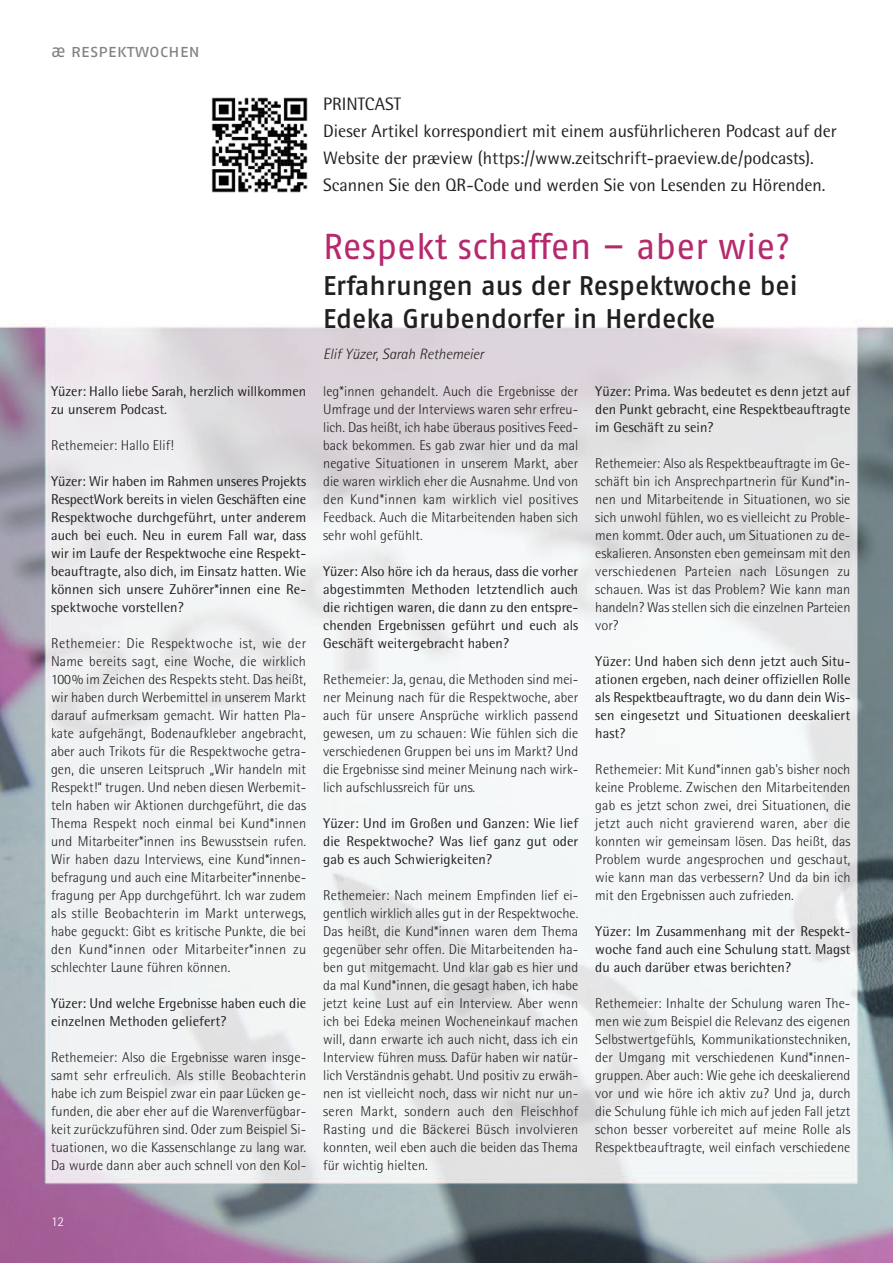
<style>
.page{position:relative;width:893px;height:1263px;background:#fff}
.page>*{position:absolute;margin:0;border:0;box-sizing:border-box;transform-origin:0 0}
.t1{font:36px "Fago No";letter-spacing:-.005em;color:#b6296d}
.t2{font:27px/32.4px "Fago No Med";color:#221f1f}
.t3{font:18px/27px "Rotis Semi Sans";color:#221f1f}
.t4{font:18px "Fago No Regular Caps";letter-spacing:-.005em;color:#808284}
.t5{font:italic 300 15px "Rotis Semi Sans";color:#221f1f}
.t6{font:300 14.25px/18px "Rotis Semi Sans";letter-spacing:.005em;color:#221f1f;text-align:justify}
.t7{font:14.25px/18px "Rotis Semi Sans";letter-spacing:.005em;color:#221f1f;text-align:justify}
.t8{font:300 13.5px "Rotis Semi Sans";color:#fff}
.s1{font-family:"Fago No"}
</style>
<div class="page">
<img style="left:0;top:97px;width:893px;height:1166px">
<div style="left:211px;top:98px;width:109px;height:106px;background:#fff"></div>
<img style="left:211px;top:98px;width:96px;height:95px">
<p class="t4" style="left:51px;top:40px;width:151px"><span class="s1">æ</span> respektwochen</p>
<p class="t7" style="left:51px;top:383px;width:257px">Yüzer: Hallo liebe Sarah, herzlich willkommen zu unserem Podcast.</p>
<p class="t6" style="left:51px;top:437px;width:124px">Rethemeier: Hallo Elif!</p>
<p class="t7" style="left:51px;top:473px;width:257px">Yüzer: Wir haben im Rahmen unseres Projekts RespectWork bereits in vielen Geschäften eine Respektwoche durchgeführt, unter anderem auch bei euch. Neu in eurem Fall war, dass wir im Laufe der Respektwoche eine Respekt&shy;beauftragte, also dich, im Einsatz hatten. Wie können sich unsere Zuhörer*innen eine Re&shy;spektwoche vorstellen?</p>
<p class="t6" style="left:51px;top:635px;width:257px">Rethemeier: Die Respektwoche ist, wie der Name bereits sagt, eine Woche, die wirklich 100% im Zeichen des Respekts steht. Das heißt, wir haben durch Werbemittel in unserem Markt darauf aufmerksam gemacht. Wir hatten Pla&shy;kate aufgehängt, Bodenaufkleber angebracht, aber auch Trikots für die Respektwoche getra&shy;gen, die unseren Leitspruch „Wir handeln mit Respekt!“ trugen. Und neben diesen Werbemit&shy;teln haben wir Aktionen durchgeführt, die das Thema Respekt noch einmal bei Kund*innen und Mitarbeiter*innen ins Bewusstsein rufen.<br>Wir haben dazu Interviews, eine Kund*innen&shy;befragung und auch eine Mitarbeiter*innenbe&shy;fragung per App durchgeführt. Ich war zudem als stille Beobachterin im Markt unterwegs, habe geguckt: Gibt es kritische Punkte, die bei den Kund*innen oder Mitarbeiter*innen zu schlechter Laune führen können.</p>
<p class="t7" style="left:51px;top:995px;width:257px">Yüzer: Und welche Ergebnisse haben euch die einzelnen Methoden geliefert?</p>
<p class="t6" style="left:51px;top:1049px;width:257px">Rethemeier: Also die Ergebnisse waren insge&shy;samt sehr erfreulich. Als stille Beobachterin habe ich zum Beispiel zwar ein paar Lücken ge&shy;funden, die aber eher auf die Warenverfügbar&shy;keit zurückzuführen sind. Oder zum Beispiel Si&shy;tuationen, wo die Kassenschlange zu lang war.<br>Da wurde dann aber auch schnell von den Kol-</p>
<p class="t3" style="left:323px;top:92px;width:515px">PRINTCAST<br>Dieser Artikel korrespondiert mit einem ausführlicheren Podcast auf der Website der præview (https://www.zeitschrift-praeview.de/podcasts).<br>Scannen Sie den QR-Code und werden Sie von Lesenden zu Hörenden.</p>
<h1 class="t1" style="left:323px;top:233px;width:469px">Respekt schaffen – aber wie?</h1>
<h2 class="t2" style="left:323px;top:272px;width:476px">Erfahrungen aus der Respektwoche bei<br>Edeka Grubendorfer in Herdecke</h2>
<p class="t5" style="left:323px;top:349px;width:162px">Elif Yüzer, Sarah Rethemeier</p>
<p class="t6" style="left:323px;top:383px;width:257px">leg*innen gehandelt. Auch die Ergebnisse der Umfrage und der Interviews waren sehr erfreu&shy;lich. Das heißt, ich habe überaus positives Feed&shy;back bekommen. Es gab zwar hier und da mal negative Situationen in unserem Markt, aber die waren wirklich eher die Ausnahme. Und von den Kund*innen kam wirklich viel positives Feedback. Auch die Mitarbeitenden haben sich sehr wohl gefühlt.</p>
<p class="t7" style="left:323px;top:563px;width:257px">Yüzer: Also höre ich da heraus, dass die vorher abgestimmten Methoden letztendlich auch die richtigen waren, die dann zu den entspre - chenden Ergebnissen geführt und euch als Geschäft weitergebracht haben?</p>
<p class="t6" style="left:323px;top:671px;width:257px">Rethemeier: Ja, genau, die Methoden sind mei&shy;ner Meinung nach für die Respektwoche, aber auch für unsere Ansprüche wirklich passend gewesen, um zu schauen: Wie fühlen sich die verschiedenen Gruppen bei uns im Markt? Und die Ergebnisse sind meiner Meinung nach wirk&shy;lich aufschlussreich für uns.</p>
<p class="t7" style="left:323px;top:815px;width:257px">Yüzer: Und im Großen und Ganzen: Wie lief die Respektwoche? Was lief ganz gut oder gab es auch Schwierigkeiten?</p>
<p class="t6" style="left:323px;top:887px;width:257px">Rethemeier: Nach meinem Empfinden lief ei&shy;gentlich wirklich alles gut in der Respektwoche.<br>Das heißt, die Kund*innen waren dem Thema gegenüber sehr offen. Die Mitarbeitenden ha&shy;ben gut mitgemacht. Und klar gab es hier und da mal Kund*innen, die gesagt haben, ich habe jetzt keine Lust auf ein Interview. Aber wenn ich bei Edeka meinen Wocheneinkauf machen will, dann erwarte ich auch nicht, dass ich ein Interview führen muss. Dafür haben wir natür&shy;lich Verständnis gehabt. Und positiv zu erwäh&shy;nen ist vielleicht noch, dass wir nicht nur un&shy;seren Markt, sondern auch den Fleischhof Rasting und die Bäckerei Büsch involvieren konnten, weil eben auch die beiden das Thema für wichtig hielten.</p>
<p class="t7" style="left:595px;top:383px;width:257px">Yüzer: Prima. Was bedeutet es denn jetzt auf den Punkt gebracht, eine Respektbeauftragte im Geschäft zu sein?</p>
<p class="t6" style="left:595px;top:455px;width:257px">Rethemeier: Also als Respektbeauftragte im Ge&shy;schäft bin ich Ansprechpartnerin für Kund*in&shy;nen und Mitarbeitende in Situationen, wo sie sich unwohl fühlen, wo es vielleicht zu Proble&shy;men kommt. Oder auch, um Situationen zu de&shy;eskalieren. Ansonsten eben gemeinsam mit den verschiedenen Parteien nach Lösungen zu schauen. Was ist das Problem? Wie kann man handeln? Was stellen sich die einzelnen Parteien vor?</p>
<p class="t7" style="left:595px;top:653px;width:257px">Yüzer: Und haben sich denn jetzt auch Situ - ationen ergeben, nach deiner offiziellen Rolle als Respektbeauftragte, wo du dann dein Wis&shy;sen eingesetzt und Situationen deeskaliert hast?</p>
<p class="t6" style="left:595px;top:761px;width:257px">Rethemeier: Mit Kund*innen gab's bisher noch keine Probleme. Zwischen den Mitarbeitenden gab es jetzt schon zwei, drei Situationen, die jetzt auch nicht gravierend waren, aber die konnten wir gemeinsam lösen. Das heißt, das Problem wurde angesprochen und geschaut, wie kann man das verbessern? Und da bin ich mit den Ergebnissen auch zufrieden.</p>
<p class="t7" style="left:595px;top:923px;width:257px">Yüzer: Im Zusammenhang mit der Respekt&shy;woche fand auch eine Schulung statt. Magst du auch darüber etwas berichten?</p>
<p class="t6" style="left:595px;top:995px;width:257px">Rethemeier: Inhalte der Schulung waren The&shy;men wie zum Beispiel die Relevanz des eigenen Selbstwertgefühls, Kommunikationstechniken, der Umgang mit verschiedenen Kund*innen&shy;gruppen. Aber auch: Wie gehe ich deeskalierend vor und wie höre ich aktiv zu? Und ja, durch die Schulung fühle ich mich auf jeden Fall jetzt schon besser vorbereitet auf meine Rolle als Respektbeauftragte, weil einfach verschiedene</p>
<p class="t8" style="left:51px;top:1215px;width:15px">12</p>
</div>
